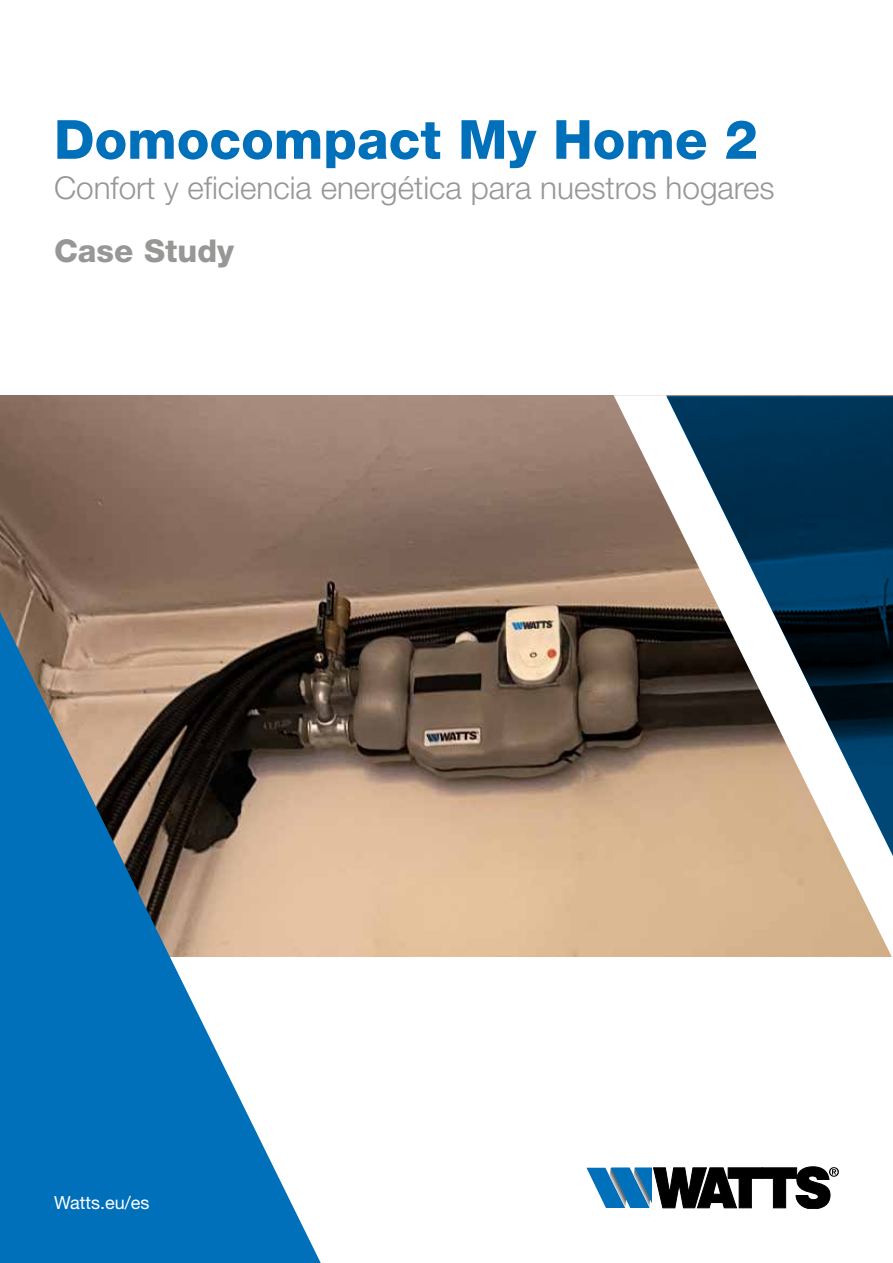
<style>
.page{position:relative;width:893px;height:1263px;background:#fff}
.page>*{position:absolute;margin:0;border:0;box-sizing:border-box;transform-origin:0 0}
.t1{font:800 54px "Helvetica Neue LT Std";color:#0070ba}
.t2{font:300 31.5px "Helvetica Neue LT Std";color:#979796}
.t3{font:800 31.5px "Helvetica Neue LT Std";color:#979796}
.t4{font:18px "Helvetica Neue LT Std";color:#fff}
</style>
<div class="page">
<img style="left:0;top:395px;width:614px;height:561px">
<svg style="left:0;top:585px;width:327px;height:678px"></svg>
<svg style="left:614px;top:395px;width:279px;height:562px;fill:#d4b28c"></svg>
<svg style="left:666px;top:396px;width:227px;height:486px"></svg>
<svg style="left:586px;top:1167px;width:253px;height:42px"></svg>
<h1 class="t1" style="left:54px;top:107px;width:706px">Domocompact My Home 2</h1>
<p class="t2" style="left:54px;top:169px;width:722px">Confort y eficiencia energética para nuestros hogares</p>
<p class="t3" style="left:54px;top:232px;width:182px">Case Study</p>
<p class="t4" style="left:54px;top:1192px;width:97px">Watts.eu/es</p>
</div>
